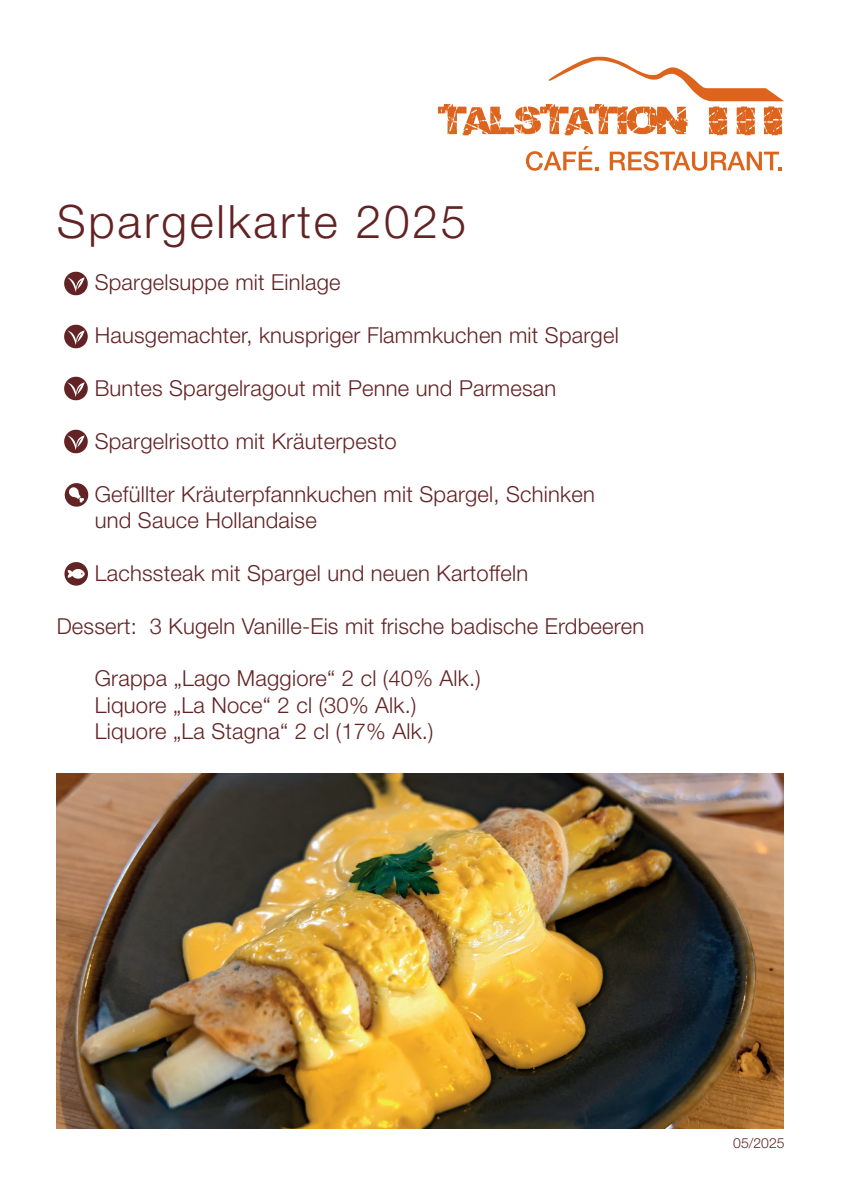
<style>
.page{position:relative;width:842px;height:1191px;background:#fff}
.page>*{position:absolute;margin:0;border:0;box-sizing:border-box;transform-origin:0 0}
.t1{font:300 46px "Helvetica Neue LT Pro";letter-spacing:.06em;color:#632325}
.t2{font:300 22px/26.4px "Helvetica Neue LT Pro";letter-spacing:.01em;color:#632325}
.t3{font:300 14px "Helvetica Neue LT Pro";color:#632325}
</style>
<div class="page">
<svg style="left:438px;top:56px;width:346px;height:79px"></svg>
<svg style="left:526px;top:146px;width:73px;height:25px"></svg>
<svg style="left:610px;top:151px;width:172px;height:20px"></svg>
<img style="left:64px;top:271px;width:24px;height:25px">
<img style="left:64px;top:324px;width:24px;height:25px">
<img style="left:64px;top:376px;width:24px;height:25px">
<img style="left:64px;top:429px;width:24px;height:25px">
<img style="left:64px;top:483px;width:25px;height:24px">
<img style="left:64px;top:562px;width:24px;height:24px">
<img style="left:57px;top:773px;width:727px;height:355px">
<h1 class="t1" style="left:57px;top:193px;width:411px">Spargelkarte 2025</h1>
<p class="t2" style="left:95px;top:269px;width:247px">Spargelsuppe mit Einlage</p>
<p class="t2" style="left:95px;top:322px;width:526px">Hausgemachter, knuspriger Flammkuchen mit Spargel</p>
<p class="t2" style="left:95px;top:374px;width:463px">Buntes Spargelragout mit Penne und Parmesan</p>
<p class="t2" style="left:95px;top:427px;width:304px">Spargelrisotto mit Kräuterpesto</p>
<p class="t2" style="left:95px;top:480px;width:502px">Gefüllter Kräuterpfannkuchen mit Spargel, Schinken und Sauce Hollandaise</p>
<p class="t2" style="left:95px;top:559px;width:435px">Lachssteak mit Spargel und neuen Kartoffeln</p>
<p class="t2" style="left:57px;top:612px;width:589px">Dessert: 3 Kugeln Vanille-Eis mit frische badische Erdbeeren</p>
<p class="t2" style="left:95px;top:665px;width:387px">Grappa „Lago Maggiore“ 2 cl (40% Alk.)<br>Liquore „La Noce“ 2 cl (30% Alk.)<br>Liquore „La Stagna“ 2 cl (17% Alk.)</p>
<p class="t3" style="left:733px;top:1134px;width:53px">05/2025</p>
</div>
